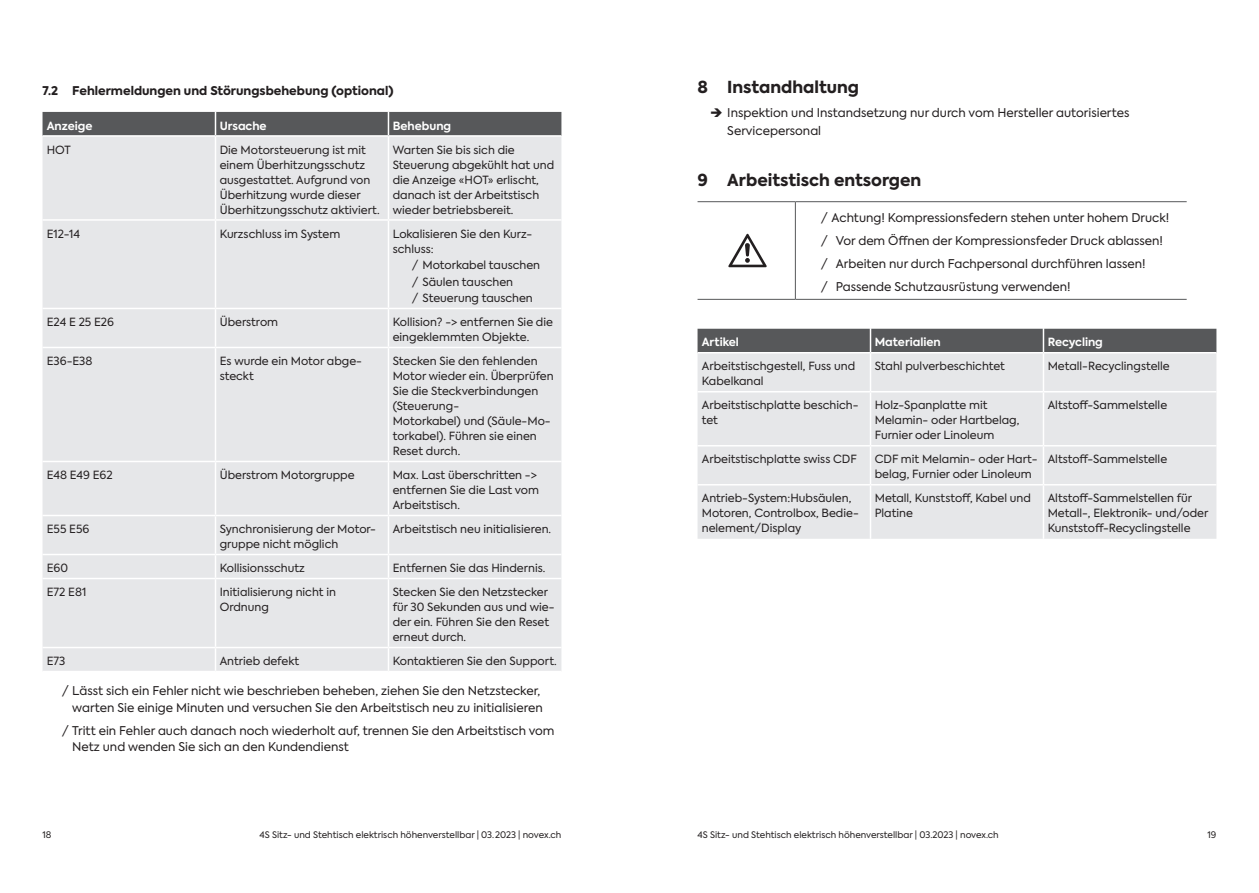
<style>
.page{position:relative;width:1259px;height:893px;background:#fff}
.page>*{position:absolute;margin:0;border:0;box-sizing:border-box;transform-origin:0 0}
.t1{font:800 16.5px "Axiforma";color:#231f20}
.t2{font:12px/23px "Axiforma";color:#231f20}
.t3{font:800 12px "Axiforma";color:#231f20}
.t4{font:11.25px/15px "Axiforma";color:#231f20}
.t5{font:700 11.25px "Axiforma";color:#fff}
.t6{font:9px "Axiforma";color:#231f20}
</style>
<div class="page">
<div style="left:43px;top:137px;width:518px;height:534px;background:#e6e7e9"></div>
<div style="left:43px;top:112px;width:518px;height:23px;background:#57585a"></div>
<hr style="left:215px;top:137px;width:1px;height:82px;background:#fff">
<hr style="left:388px;top:137px;width:1px;height:82px;background:#fff">
<hr style="left:215px;top:221px;width:1px;height:87px;background:#fff">
<hr style="left:388px;top:221px;width:1px;height:87px;background:#fff">
<hr style="left:215px;top:309px;width:1px;height:38px;background:#fff">
<hr style="left:388px;top:309px;width:1px;height:38px;background:#fff">
<hr style="left:215px;top:348px;width:1px;height:113px;background:#fff">
<hr style="left:388px;top:348px;width:1px;height:113px;background:#fff">
<hr style="left:215px;top:462px;width:1px;height:53px;background:#fff">
<hr style="left:388px;top:462px;width:1px;height:53px;background:#fff">
<hr style="left:215px;top:516px;width:1px;height:38px;background:#fff">
<hr style="left:388px;top:516px;width:1px;height:38px;background:#fff">
<svg style="left:215px;top:555px;width:1px;height:23px"></svg>
<svg style="left:388px;top:555px;width:1px;height:23px"></svg>
<hr style="left:215px;top:579px;width:1px;height:68px;background:#fff">
<hr style="left:388px;top:579px;width:1px;height:68px;background:#fff">
<svg style="left:215px;top:648px;width:1px;height:23px"></svg>
<svg style="left:388px;top:648px;width:1px;height:23px"></svg>
<hr style="left:43px;top:219px;width:172px;height:2px;background:#fff">
<hr style="left:215px;top:219px;width:173px;height:2px;background:#fff">
<hr style="left:388px;top:219px;width:173px;height:2px;background:#fff">
<hr style="left:43px;top:308px;width:172px;height:1px;background:#fff">
<hr style="left:215px;top:308px;width:173px;height:1px;background:#fff">
<hr style="left:388px;top:308px;width:173px;height:1px;background:#fff">
<hr style="left:43px;top:347px;width:172px;height:1px;background:#fff">
<hr style="left:215px;top:347px;width:173px;height:1px;background:#fff">
<hr style="left:388px;top:347px;width:173px;height:1px;background:#fff">
<hr style="left:43px;top:461px;width:172px;height:1px;background:#fff">
<hr style="left:215px;top:461px;width:173px;height:1px;background:#fff">
<hr style="left:388px;top:461px;width:173px;height:1px;background:#fff">
<hr style="left:43px;top:515px;width:172px;height:1px;background:#fff">
<hr style="left:215px;top:515px;width:173px;height:1px;background:#fff">
<hr style="left:388px;top:515px;width:173px;height:1px;background:#fff">
<hr style="left:43px;top:554px;width:172px;height:1px;background:#fff">
<hr style="left:215px;top:554px;width:173px;height:1px;background:#fff">
<hr style="left:388px;top:554px;width:173px;height:1px;background:#fff">
<hr style="left:43px;top:578px;width:172px;height:1px;background:#fff">
<hr style="left:215px;top:578px;width:173px;height:1px;background:#fff">
<hr style="left:388px;top:578px;width:173px;height:1px;background:#fff">
<hr style="left:43px;top:647px;width:172px;height:1px;background:#fff">
<hr style="left:215px;top:647px;width:173px;height:1px;background:#fff">
<hr style="left:388px;top:647px;width:173px;height:1px;background:#fff">
<hr style="left:697px;top:201px;width:98px;height:1px;background:#57585a">
<hr style="left:795px;top:201px;width:391px;height:1px;background:#57585a">
<hr style="left:795px;top:202px;width:1px;height:97px;background:#57585a">
<hr style="left:697px;top:299px;width:98px;height:1px;background:#57585a">
<hr style="left:795px;top:299px;width:391px;height:1px;background:#57585a">
<svg style="left:728px;top:234px;width:38px;height:33px"></svg>
<div style="left:697px;top:329px;width:519px;height:23px;background:#57585a"></div>
<div style="left:697px;top:353px;width:519px;height:186px;background:#e6e7e9"></div>
<hr style="left:869px;top:329px;width:2px;height:23px;background:#fff">
<hr style="left:1042px;top:329px;width:2px;height:23px;background:#fff">
<hr style="left:869px;top:353px;width:2px;height:38px;background:#fff">
<hr style="left:1042px;top:353px;width:2px;height:38px;background:#fff">
<hr style="left:697px;top:391px;width:173px;height:1px;background:#fff">
<hr style="left:870px;top:391px;width:173px;height:1px;background:#fff">
<hr style="left:869px;top:392px;width:2px;height:53px;background:#fff">
<hr style="left:1043px;top:391px;width:173px;height:1px;background:#fff">
<hr style="left:1042px;top:392px;width:2px;height:53px;background:#fff">
<hr style="left:697px;top:445px;width:173px;height:1px;background:#fff">
<hr style="left:870px;top:445px;width:173px;height:1px;background:#fff">
<hr style="left:869px;top:446px;width:2px;height:38px;background:#fff">
<hr style="left:1043px;top:445px;width:173px;height:1px;background:#fff">
<hr style="left:1042px;top:446px;width:2px;height:38px;background:#fff">
<hr style="left:697px;top:484px;width:173px;height:1px;background:#fff">
<hr style="left:870px;top:484px;width:173px;height:1px;background:#fff">
<hr style="left:869px;top:485px;width:2px;height:54px;background:#fff">
<hr style="left:1043px;top:484px;width:173px;height:1px;background:#fff">
<hr style="left:1042px;top:485px;width:2px;height:54px;background:#fff">
<p class="t3" style="left:43px;top:82px;width:352px">7.2 Fehlermeldungen und Störungsbehebung (optional)</p>
<p class="t5" style="left:47px;top:118px;width:47px">Anzeige</p>
<p class="t5" style="left:220px;top:118px;width:48px">Ursache</p>
<p class="t5" style="left:393px;top:118px;width:60px">Behebung</p>
<p class="t4" style="left:47px;top:142px;width:26px">HOT</p>
<p class="t4" style="left:220px;top:142px;width:161px">Die Motorsteuerung ist mit einem Überhitzungsschutz ausgestattet. Aufgrund von<br>Überhitzung wurde dieser<br>Überhitzungsschutz aktiviert.</p>
<p class="t4" style="left:393px;top:142px;width:163px">Warten Sie bis sich die<br>Steuerung abgekühlt hat und die Anzeige «HOT» erlischt, danach ist der Arbeitstisch wieder betriebsbereit.</p>
<p class="t4" style="left:47px;top:226px;width:35px">E12-14</p>
<p class="t4" style="left:220px;top:226px;width:122px">Kurzschluss im System</p>
<p class="t4" style="left:393px;top:226px;width:141px">Lokalisieren Sie den Kurz&shy;schluss:</p>
<p class="t4" style="left:412px;top:257px;width:130px;line-height:16.5px">/ Motorkabel tauschen / Säulen tauschen<br>/ Steuerung tauschen</p>
<p class="t4" style="left:47px;top:315px;width:69px">E24 E 25 E26</p>
<p class="t4" style="left:220px;top:315px;width:60px">Überstrom</p>
<p class="t4" style="left:393px;top:315px;width:162px">Kollision? -&gt; entfernen Sie die eingeklemmten Objekte.</p>
<p class="t4" style="left:47px;top:354px;width:47px">E36-E38</p>
<p class="t4" style="left:220px;top:354px;width:144px">Es wurde ein Motor abge&shy;steckt</p>
<p class="t4" style="left:393px;top:354px;width:162px">Stecken Sie den fehlenden<br>Motor wieder ein. Überprüfen<br>Sie die Steckverbindungen (Steuerung-<br>Motorkabel) und (Säule-Mo&shy;torkabel). Führen sie einen<br>Reset durch.</p>
<p class="t4" style="left:47px;top:468px;width:67px">E48 E49 E62</p>
<p class="t4" style="left:220px;top:468px;width:136px">Überstrom Motorgruppe</p>
<p class="t4" style="left:393px;top:468px;width:148px">Max. Last überschritten -&gt; entfernen Sie die Last vom<br>Arbeitstisch.</p>
<p class="t4" style="left:47px;top:522px;width:44px">E55 E56</p>
<p class="t4" style="left:220px;top:522px;width:158px">Synchronisierung der Motor&shy;gruppe nicht möglich</p>
<p class="t4" style="left:393px;top:522px;width:160px">Arbeitstisch neu initialisieren.</p>
<p class="t4" style="left:47px;top:561px;width:23px">E60</p>
<p class="t4" style="left:220px;top:561px;width:87px">Kollisionsschutz</p>
<p class="t4" style="left:393px;top:561px;width:154px">Entfernen Sie das Hindernis.</p>
<p class="t4" style="left:47px;top:585px;width:41px">E72 E81</p>
<p class="t4" style="left:220px;top:585px;width:118px">Initialisierung nicht in<br>Ordnung</p>
<p class="t4" style="left:393px;top:585px;width:163px">Stecken Sie den Netzstecker für 30 Sekunden aus und wie&shy;der ein. Führen Sie den Reset erneut durch.</p>
<p class="t4" style="left:47px;top:654px;width:20px">E73</p>
<p class="t4" style="left:220px;top:654px;width:81px">Antrieb defekt</p>
<p class="t4" style="left:393px;top:654px;width:165px">Kontaktieren Sie den Support.</p>
<p class="t2" style="left:62px;top:683px;width:482px;line-height:16.5px;text-align:right">/ Lässt sich ein Fehler nicht wie beschrieben beheben, ziehen Sie den Netzstecker, warten Sie einige Minuten und versuchen Sie den Arbeitstisch neu zu initialisieren</p>
<p class="t2" style="left:72px;top:722px;width:484px;line-height:16.5px;text-indent:-11px">/ Tritt ein Fehler auch danach noch wiederholt auf, trennen Sie den Arbeitstisch vom<br>Netz und wenden Sie sich an den Kundendienst</p>
<h1 class="t1" style="left:697px;top:76px;width:163px">8 Instandhaltung</h1>
<p class="t2" style="left:727px;top:104px;width:403px;line-height:18px;text-indent:-17px">➔ Inspektion und Instandsetzung nur durch vom Hersteller autorisiertes<br>Servicepersonal</p>
<h1 class="t1" style="left:697px;top:169px;width:225px">9 Arbeitstisch entsorgen</h1>
<p class="t2" style="left:821px;top:207px;width:350px">/ Achtung! Kompressionsfedern stehen unter hohem Druck! / ► Vor dem Öffnen der Kompressionsfeder Druck ablassen! / ► Arbeiten nur durch Fachpersonal durchführen lassen!<br>/ ► Passende Schutzausrüstung verwenden!</p>
<p class="t5" style="left:702px;top:335px;width:39px">Artikel</p>
<p class="t5" style="left:874px;top:335px;width:67px">Materialien</p>
<p class="t5" style="left:1047px;top:335px;width:57px">Recycling</p>
<p class="t4" style="left:702px;top:359px;width:155px">Arbeitstischgestell, Fuss und<br>Kabelkanal</p>
<p class="t4" style="left:874px;top:359px;width:132px">Stahl pulverbeschichtet</p>
<p class="t4" style="left:1047px;top:359px;width:124px">Metall-Recyclingstelle</p>
<p class="t4" style="left:702px;top:398px;width:158px">Arbeitstischplatte beschich&shy;tet</p>
<p class="t4" style="left:874px;top:398px;width:146px">Holz-Spanplatte mit<br>Melamin- oder Hartbelag,<br>Furnier oder Linoleum</p>
<p class="t4" style="left:1047px;top:398px;width:121px">Altstoff-Sammelstelle</p>
<p class="t4" style="left:702px;top:452px;width:156px">Arbeitstischplatte swiss CDF</p>
<p class="t4" style="left:874px;top:452px;width:164px">CDF mit Melamin- oder Hart&shy;belag, Furnier oder Linoleum</p>
<p class="t4" style="left:1047px;top:452px;width:121px">Altstoff-Sammelstelle</p>
<p class="t4" style="left:702px;top:491px;width:158px">Antrieb-System:Hubsäulen,<br>Motoren, Controlbox, Bedie&shy;nelement/Display</p>
<p class="t4" style="left:874px;top:491px;width:158px">Metall, Kunststoff, Kabel und<br>Platine</p>
<p class="t4" style="left:1047px;top:491px;width:162px">Altstoff-Sammelstellen für<br>Metall-, Elektronik- und/oder<br>Kunststoff-Recyclingstelle</p>
<p class="t6" style="left:43px;top:829px;width:11px">18</p>
<p class="t6" style="left:259px;top:829px;width:303px">4S Sitz- und Stehtisch elektrisch höhenverstellbar | 03. 2023 | novex.ch</p>
<p class="t6" style="left:697px;top:829px;width:303px">4S Sitz- und Stehtisch elektrisch höhenverstellbar | 03.2023 | novex.ch</p>
<p class="t6" style="left:1207px;top:829px;width:10px">19</p>
</div>
